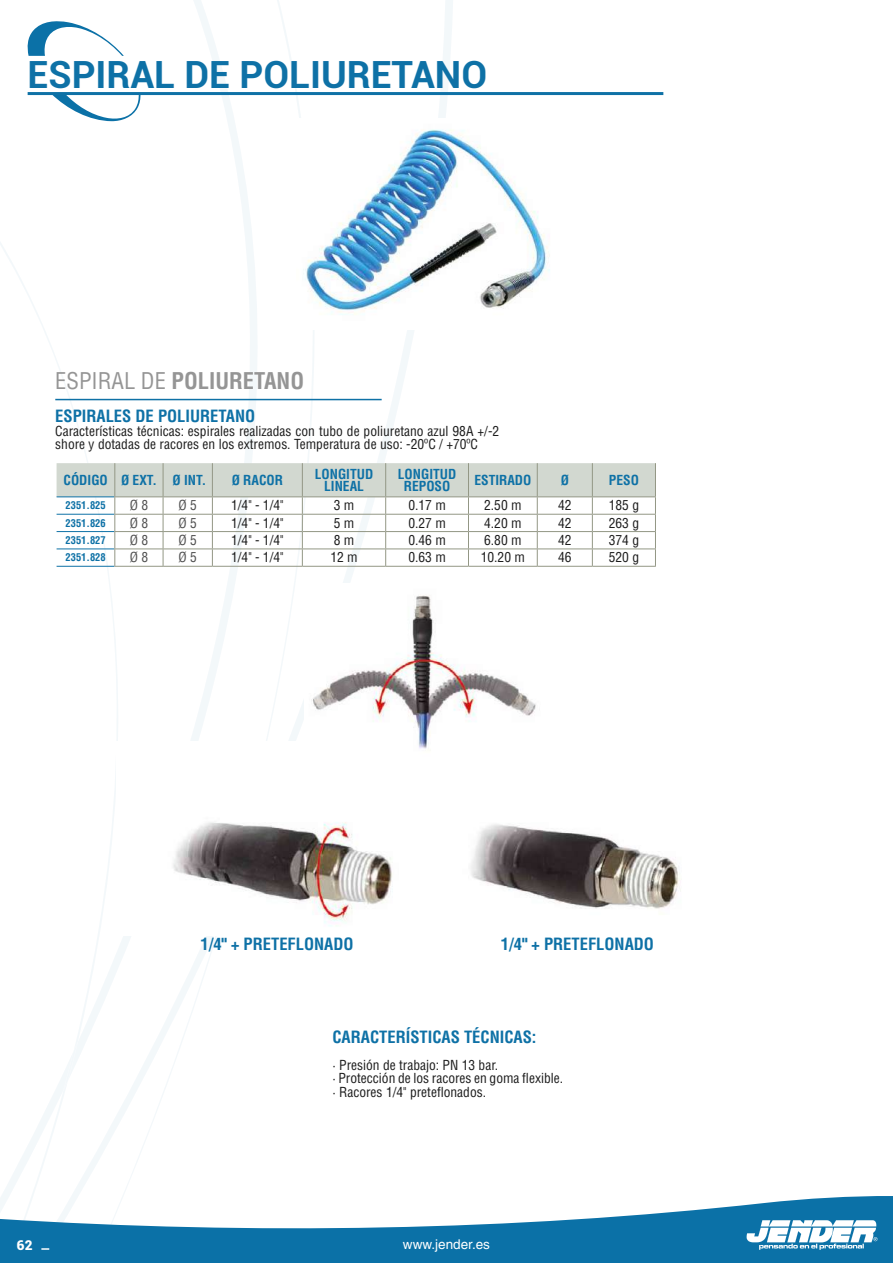
<style>
.page{position:relative;width:893px;height:1263px;background:#fff}
.page>*{position:absolute;margin:0;border:0;box-sizing:border-box;transform-origin:0 0}
.t1{font:700 37.5px "Roboto";color:#0e71a6}
.t2{font:700 condensed 22.5px "Helvetica LT Std";color:#959595}
.t3{font:700 condensed 16.5px "Helvetica LT Std";color:#0e71a6}
.t4{font:condensed 13.5px/13.5px "Helvetica LT Std";color:#1c1c1c}
.t5{font:700 condensed 13.5px/12px "Helvetica LT Std";color:#0e71a6;text-align:center}
.t6{font:condensed 13.5px "Helvetica LT Std";color:#505050}
.t7{font:13.5px "Helvetica LT Std";color:#fff}
.t8{font:900 13.5px "Roboto";color:#fff}
.t9{font:700 condensed 10.5px "Helvetica LT Std";color:#0e71a6}
.s1{font-weight:400}
</style>
<div class="page">
<svg style="left:236px;top:0;width:136px;height:741px"></svg>
<svg style="left:0;top:0;width:236px;height:1196px"></svg>
<svg style="left:0;top:1196px;width:893px;height:67px;fill:#0b71a7"></svg>
<svg style="left:41px;top:1248px;width:8px;height:2px"></svg>
<svg style="left:747px;top:1220px;width:130px;height:30px"></svg>
<svg style="left:27px;top:20px;width:114px;height:101px"></svg>
<hr style="left:28px;top:92px;width:635px;height:3px;background:#0e71a6">
<hr style="left:57px;top:566px;width:57px;height:1px;background:#0e71a6">
<hr style="left:114px;top:566px;width:49px;height:1px;background:#939785">
<hr style="left:163px;top:566px;width:49px;height:1px;background:#939785">
<svg style="left:57px;top:463px;width:599px;height:103px"></svg>
<hr style="left:212px;top:531px;width:90px;height:1px;background:#939785">
<hr style="left:302px;top:531px;width:84px;height:1px;background:#939785">
<hr style="left:386px;top:531px;width:82px;height:1px;background:#939785">
<hr style="left:468px;top:531px;width:69px;height:1px;background:#939785">
<hr style="left:537px;top:531px;width:55px;height:1px;background:#939785">
<hr style="left:592px;top:531px;width:64px;height:1px;background:#939785">
<hr style="left:212px;top:548px;width:90px;height:1px;background:#939785">
<hr style="left:302px;top:548px;width:84px;height:1px;background:#939785">
<hr style="left:386px;top:548px;width:82px;height:1px;background:#939785">
<hr style="left:468px;top:548px;width:69px;height:1px;background:#939785">
<hr style="left:537px;top:548px;width:55px;height:1px;background:#939785">
<hr style="left:592px;top:548px;width:64px;height:1px;background:#939785">
<hr style="left:212px;top:566px;width:90px;height:1px;background:#939785">
<hr style="left:302px;top:566px;width:84px;height:1px;background:#939785">
<hr style="left:386px;top:566px;width:82px;height:1px;background:#939785">
<hr style="left:468px;top:566px;width:69px;height:1px;background:#939785">
<hr style="left:537px;top:566px;width:55px;height:1px;background:#939785">
<hr style="left:592px;top:566px;width:64px;height:1px;background:#939785">
<hr style="left:212px;top:463px;width:1px;height:33px;background:#939785">
<hr style="left:302px;top:463px;width:1px;height:33px;background:#939785">
<hr style="left:385px;top:463px;width:1px;height:33px;background:#939785">
<hr style="left:468px;top:463px;width:1px;height:33px;background:#939785">
<hr style="left:537px;top:463px;width:1px;height:33px;background:#939785">
<hr style="left:592px;top:463px;width:1px;height:33px;background:#939785">
<hr style="left:655px;top:463px;width:1px;height:33px;background:#939785">
<hr style="left:212px;top:496px;width:90px;height:1px;background:#939785">
<hr style="left:302px;top:496px;width:84px;height:1px;background:#939785">
<hr style="left:386px;top:496px;width:82px;height:1px;background:#939785">
<hr style="left:468px;top:496px;width:69px;height:1px;background:#939785">
<hr style="left:537px;top:496px;width:55px;height:1px;background:#939785">
<hr style="left:592px;top:496px;width:64px;height:1px;background:#939785">
<hr style="left:55px;top:399px;width:327px;height:1px;background:#0e71a6">
<img style="left:297px;top:118px;width:253px;height:212px">
<img style="left:116px;top:742px;width:564px;height:193px">
<img style="left:304px;top:584px;width:279px;height:193px">
<h1 class="t1" style="left:28px;top:48px;width:461px">ESPIRAL DE POLIURETANO</h1>
<h2 class="t2" style="left:55px;top:367px;width:250px"><span class="s1">ESPIRAL DE</span> POLIURETANO</h2>
<p class="t3" style="left:55px;top:406px;width:201px">ESPIRALES DE POLIURETANO</p>
<p class="t4" style="left:55px;top:424px;width:445px">Características técnicas: espirales realizadas con tubo de poliuretano azul 98A +/-2 shore y dotadas de racores en los extremos. Temperatura de uso: -20ºC / +70ºC</p>
<p class="t5" style="left:64px;top:474px;width:144px">CÓDIGO Ø EXT. Ø INT.</p>
<p class="t5" style="left:232px;top:474px;width:53px">Ø RACOR</p>
<p class="t5" style="left:315px;top:468px;width:60px">LONGITUD<br>LINEAL</p>
<p class="t5" style="left:398px;top:468px;width:60px">LONGITUD<br>REPOSO</p>
<p class="t5" style="left:474px;top:474px;width:58px">ESTIRADO</p>
<p class="t5" style="left:561px;top:474px;width:10px">Ø</p>
<p class="t5" style="left:609px;top:474px;width:32px">PESO</p>
<p class="t9" style="left:66px;top:499px;width:42px">2351.825</p>
<p class="t6" style="left:130px;top:497px;width:20px">Ø 8</p>
<p class="t6" style="left:179px;top:497px;width:20px">Ø 5</p>
<p class="t4" style="left:231px;top:499px;width:54px">1/4" - 1/4"</p>
<p class="t4" style="left:334px;top:499px;width:22px">3 m</p>
<p class="t4" style="left:408px;top:499px;width:39px">0.17 m</p>
<p class="t4" style="left:484px;top:499px;width:39px">2.50 m</p>
<p class="t4" style="left:558px;top:499px;width:15px">42</p>
<p class="t4" style="left:609px;top:499px;width:32px">185 g</p>
<p class="t9" style="left:66px;top:516px;width:42px">2351.826</p>
<p class="t6" style="left:130px;top:514px;width:20px">Ø 8</p>
<p class="t6" style="left:179px;top:514px;width:20px">Ø 5</p>
<p class="t4" style="left:231px;top:516px;width:54px">1/4" - 1/4"</p>
<p class="t4" style="left:334px;top:516px;width:22px">5 m</p>
<p class="t4" style="left:408px;top:516px;width:39px">0.27 m</p>
<p class="t4" style="left:484px;top:516px;width:39px">4.20 m</p>
<p class="t4" style="left:558px;top:516px;width:15px">42</p>
<p class="t4" style="left:609px;top:516px;width:32px">263 g</p>
<p class="t9" style="left:66px;top:534px;width:42px">2351.827</p>
<p class="t6" style="left:130px;top:532px;width:20px">Ø 8</p>
<p class="t6" style="left:179px;top:532px;width:20px">Ø 5</p>
<p class="t4" style="left:231px;top:533px;width:54px">1/4" - 1/4"</p>
<p class="t4" style="left:334px;top:533px;width:22px">8 m</p>
<p class="t4" style="left:408px;top:533px;width:39px">0.46 m</p>
<p class="t4" style="left:484px;top:533px;width:39px">6.80 m</p>
<p class="t4" style="left:558px;top:533px;width:15px">42</p>
<p class="t4" style="left:609px;top:533px;width:32px">374 g</p>
<p class="t9" style="left:66px;top:551px;width:42px">2351.828</p>
<p class="t6" style="left:130px;top:549px;width:20px">Ø 8</p>
<p class="t6" style="left:179px;top:549px;width:20px">Ø 5</p>
<p class="t4" style="left:231px;top:551px;width:54px">1/4" - 1/4"</p>
<p class="t4" style="left:330px;top:551px;width:29px">12 m</p>
<p class="t4" style="left:408px;top:551px;width:39px">0.63 m</p>
<p class="t4" style="left:481px;top:551px;width:46px">10.20 m</p>
<p class="t4" style="left:558px;top:551px;width:15px">46</p>
<p class="t4" style="left:609px;top:551px;width:32px">520 g</p>
<p class="t3" style="left:200px;top:934px;width:155px">1/4" + PRETEFLONADO</p>
<p class="t3" style="left:501px;top:934px;width:155px">1/4" + PRETEFLONADO</p>
<p class="t3" style="left:332px;top:1026px;width:206px">CARACTERÍSTICAS TÉCNICAS:</p>
<p class="t4" style="left:332px;top:1058px;width:232px">· Presión de trabajo: PN 13 bar.<br>· Protección de los racores en goma flexible. · Racores 1/4" preteflonados.</p>
<p class="t8" style="left:17px;top:1235px;width:17px">62</p>
<p class="t7" style="left:403px;top:1237px;width:89px">www.jender.es</p>
</div>
